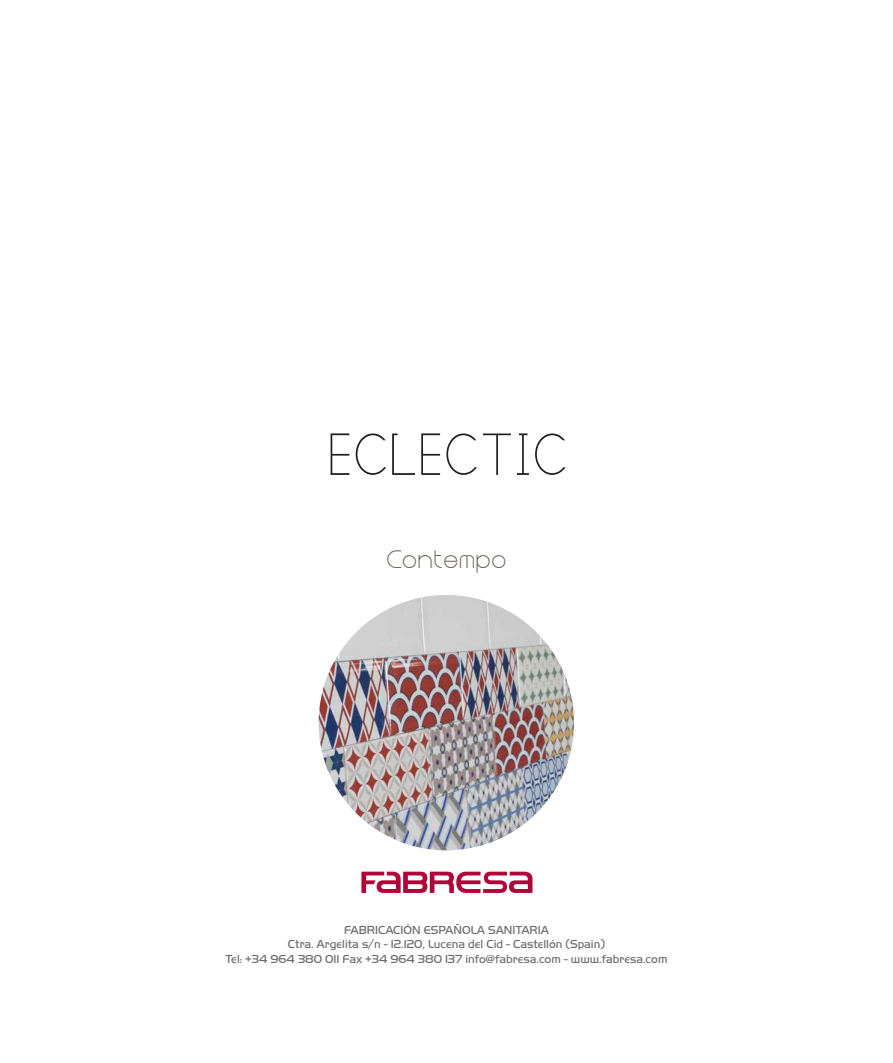
<style>
.page{position:relative;width:893px;height:1063px;background:#fff}
.page>*{position:absolute;margin:0;border:0;box-sizing:border-box;transform-origin:0 0}
.t1{font:77.85px "Contemporary";color:#231f20}
.t2{font:21px "Steiner";letter-spacing:.075em;color:#645e55}
.t3{font:12px/14.4px "Handel Got D Ligh";color:#6c6d70;text-align:center}
</style>
<div class="page">
<svg style="left:361px;top:872px;width:171px;height:21px"></svg>
<img style="left:319px;top:595px;width:255px;height:255px;border-radius:128px">
<h1 class="t1" style="left:328px;top:402px;width:243px">ECLECTIC</h1>
<h2 class="t2" style="left:387px;top:550px;width:121px">Contempo</h2>
<p class="t3" style="left:225px;top:923px;width:444px">FABRICACIÓN ESPAÑOLA SANITARIA<br>Ctra. Argelita s/n - 12.120, Lucena del Cid - Castellón (Spain)<br>Tel: +34 964 380 011 Fax +34 964 380 137 info@fabresa.com - www.fabresa.com</p>
</div>
